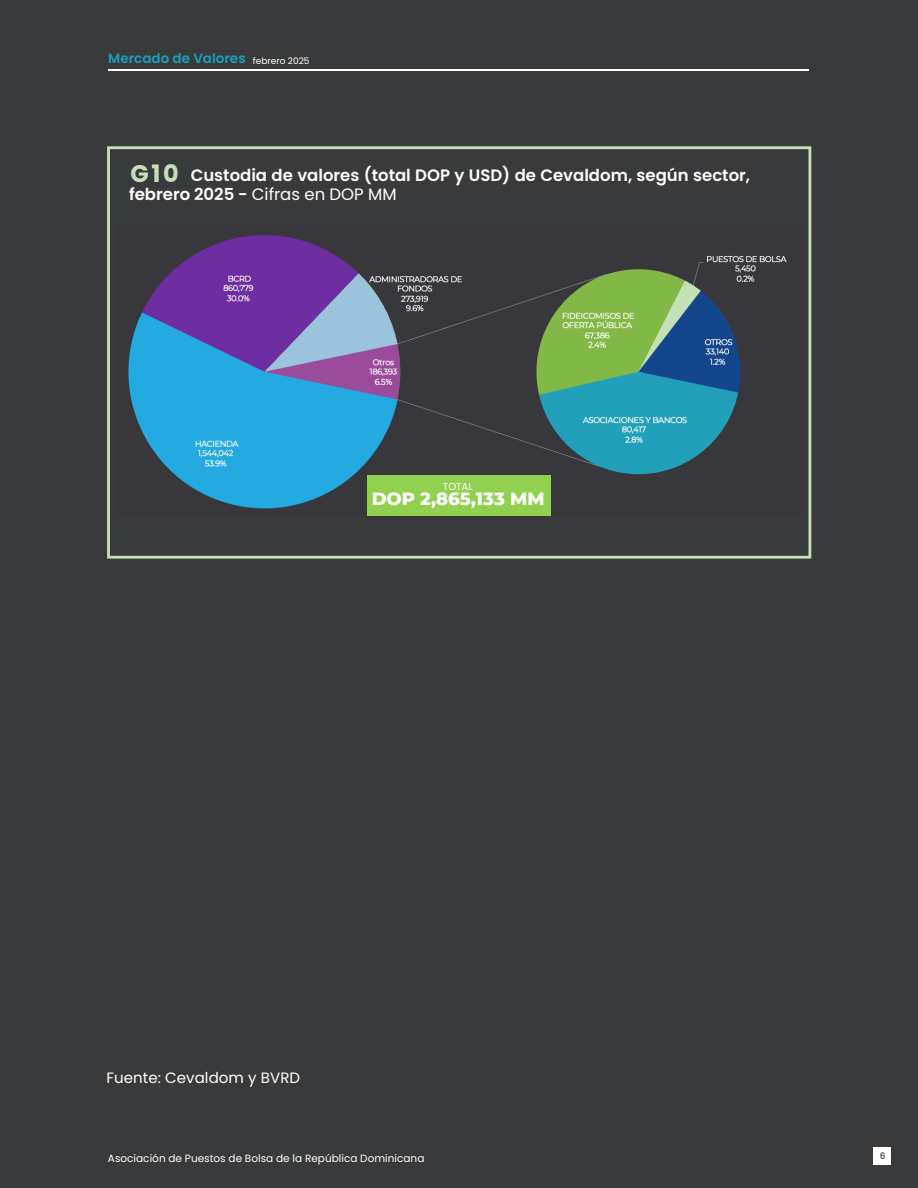
<style>
.page{position:relative;width:918px;height:1188px;background:#393a3c}
.page>*{position:absolute;margin:0;border:0;box-sizing:border-box;transform-origin:0 0}
.t1{font:700 24px "Poppins";color:#c7dfb8}
.t2{font:800 18px "Montserrat";color:#fff}
.t3{font:600 16.4px/19.6px "Poppins";color:#fff}
.t4{font:15px "Poppins";letter-spacing:.005em;color:#fff}
.t5{font:600 13.6px "Poppins";color:#17a2ba}
.t6{font:10.4px "Poppins";color:#fff}
.t7{font:10px "Poppins";color:#fff}
.t8{font:9px "Poppins";color:#fff}
.t9{font:600 9px "Poppins";color:#55595b}
.s1{font-weight:400}
</style>
<div class="page">
<svg style="left:107px;top:146px;width:704px;height:413px"></svg>
<div style="left:367px;top:475px;width:184px;height:40px;background:#92d050"></div>
<hr style="left:109px;top:69px;width:700px;height:2px;background:#fff">
<div style="left:874px;top:1147px;width:17px;height:17px;background:#fff"></div>
<h5 class="t5" style="left:108px;top:49px;width:139px">Mercado de Valores</h5>
<p class="t8" style="left:253px;top:54px;width:58px">febrero 2025</p>
<p class="t1" style="left:131px;top:157px;width:50px">G10</p>
<h6 class="t3" style="left:129px;top:165px;width:622px;text-indent:62px">Custodia de valores (total DOP y USD) de Cevaldom, según sector, febrero 2025 - <span class="s1">Cifras en DOP MM</span></h6>
<p class="t7" style="left:443px;top:480px;width:31px">TOTAL</p>
<h4 class="t2" style="left:372px;top:487px;width:174px">DOP 2,865,133 MM</h4>
<h3 class="t4" style="left:107px;top:1067px;width:195px">Fuente: Cevaldom y BVRD</h3>
<h2 class="t6" style="left:108px;top:1151px;width:318px">Asociación de Puestos de Bolsa de la República Dominicana</h2>
<h1 class="t9" style="left:880px;top:1149px;width:7px">6</h1>
</div>
